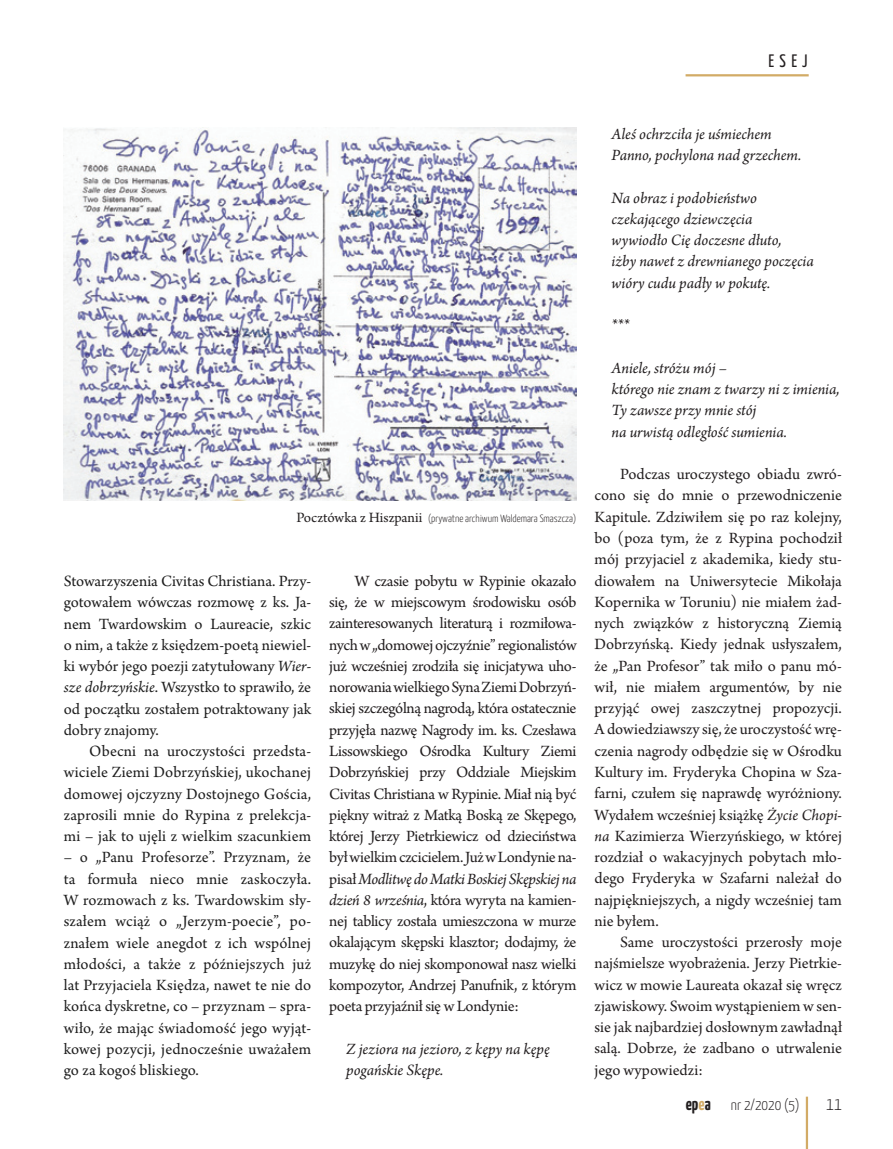
<style>
.page{position:relative;width:893px;height:1149px;background:#fff}
.page>*{position:absolute;margin:0;border:0;box-sizing:border-box;transform-origin:0 0}
.t1{font:18px "Yanone Kaffeesatz";color:#231f20}
.t2{font:300 18px "Yanone Kaffeesatz";color:#231f20}
.t3{font:16.5px/21.3px "Arno Pro";letter-spacing:-.005em;color:#231f20;text-align:justify}
.t4{font:16.5px/21.3px "Arno Pro";letter-spacing:.005em;color:#1e1e1e;text-align:justify}
.t5{font:italic 16.5px/21.3px "Arno Pro";letter-spacing:-.005em;color:#231f20}
.t6{font:300 15px "Yanone Kaffeesatz";color:#231f20}
.t7{font:300 10.5px "Yanone Kaffeesatz";color:#231f20}
.s1{font-family:"Arno Pro";font-weight:400;font-size:15px}
.s2{font-style:italic}
.s3{font-weight:700;font-size:18px}
.s4{font-weight:700;font-size:18px;color:#d2ab66}
</style>
<div class="page">
<hr style="left:806px;top:1096px;width:2px;height:52px;background:#d2ab66">
<hr style="left:686px;top:74px;width:123px;height:2px;background:#d2ab66">
<img style="left:64px;top:128px;width:512px;height:372px">
<p class="t1" style="left:768px;top:50px;width:41px">ESEJ</p>
<p class="t7" style="left:296px;top:512px;width:281px"><span class="s1">Pocztówka z Hiszpanii</span> (prywatne archiwum Waldemara Smaszcza)</p>
<p class="t4" style="left:64px;top:571px;width:249px">Stowarzyszenia Civitas Christiana. Przy&shy;gotowałem wówczas rozmowę z ks. Ja&shy;nem Twardowskim o Laureacie, szkic o nim, a także z księdzem-poetą niewiel&shy;ki wybór jego poezji zatytułowany <span class="s2">Wier&shy;sze dobrzyńskie</span>. Wszystko to sprawiło, że od początku zostałem potraktowany jak dobry znajomy.</p>
<p class="t4" style="left:64px;top:741px;width:249px;text-indent:26px">Obecni na uroczystości przedsta&shy;wiciele Ziemi Dobrzyńskiej, ukochanej domowej ojczyzny Dostojnego Gościa, zaprosili mnie do Rypina z prelekcja&shy;mi – jak to ujęli z wielkim szacunkiem</p>
<p class="t4" style="left:64px;top:847px;width:249px">– o „Panu Profesorze”. Przyznam, że ta formuła nieco mnie zaskoczyła.<br>W rozmowach z ks. Twardowskim sły&shy;szałem wciąż o „Jerzym-poecie”, po&shy;znałem wiele anegdot z ich wspólnej młodości, a także z późniejszych już lat Przyjaciela Księdza, nawet te nie do końca dyskretne, co – przyznam – spra&shy;wiło, że mając świadomość jego wyjąt&shy;kowej pozycji, jednocześnie uważałem go za kogoś bliskiego.</p>
<p class="t3" style="left:329px;top:571px;width:249px;text-indent:26px">W czasie pobytu w Rypinie okazało się, że w miejscowym środowisku osób zainteresowanych literaturą i rozmiłowa&shy;nych w „domowej ojczyźnie” regionalistów już wcześniej zrodziła się inicjatywa uho&shy;norowania wielkiego Syna Ziemi Dobrzyń&shy;skiej szczególną nagrodą, która ostatecznie przyjęła nazwę Nagrody im. ks. Czesława Lissowskiego Ośrodka Kultury Ziemi Dobrzyńskiej przy Oddziale Miejskim Civitas Christiana w Rypinie. Miał nią być piękny witraż z Matką Boską ze Skępego, której Jerzy Pietrkiewicz od dzieciństwa był wielkim czcicielem. Już w Londynie na&shy;pisał <span class="s2">Modlitwę do Matki Boskiej Skępskiej na dzień 8 września</span>, która wyryta na kamien&shy;nej tablicy została umieszczona w murze okalającym skępski klasztor; dodajmy, że muzykę do niej skomponował nasz wielki kompozytor, Andrzej Panufnik, z którym poeta przyjaźnił się w Londynie:</p>
<p class="t5" style="left:346px;top:1038px;width:205px">Z jeziora na jezioro, z kępy na kępę pogańskie Skępe.</p>
<p class="t5" style="left:612px;top:124px;width:191px">Aleś ochrzciła je uśmiechem<br>Panno, pochylona nad grzechem.</p>
<p class="t5" style="left:612px;top:188px;width:204px">Na obraz i podobieństwo czekającego dziewczęcia<br>wywiodło Cię doczesne dłuto,<br>iżby nawet z drewnianego poczęcia wióry cudu padły w pokutę.</p>
<p class="t5" style="left:612px;top:315px;width:19px">***</p>
<p class="t5" style="left:612px;top:358px;width:229px">Aniele, stróżu mój –<br>którego nie znam z twarzy ni z imienia,<br>Ty zawsze przy mnie stój<br>na urwistą odległość sumienia.</p>
<p class="t3" style="left:595px;top:464px;width:249px;text-indent:26px">Podczas uroczystego obiadu zwró&shy;cono się do mnie o przewodniczenie Kapitule. Zdziwiłem się po raz kolejny, bo (poza tym, że z Rypina pochodził mój przyjaciel z akademika, kiedy stu&shy;diowałem na Uniwersytecie Mikołaja Kopernika w Toruniu) nie miałem żad&shy;nych związków z historyczną Ziemią Dobrzyńską. Kiedy jednak usłyszałem, że „Pan Profesor” tak miło o panu mó&shy;wił, nie miałem argumentów, by nie przyjąć owej zaszczytnej propozycji.<br>A dowiedziawszy się, że uroczystość wrę&shy;czenia nagrody odbędzie się w Ośrodku Kultury im. Fryderyka Chopina w Sza&shy;farni, czułem się naprawdę wyróżniony.<br>Wydałem wcześniej książkę <span class="s2">Życie Chopi&shy;na</span> Kazimierza Wierzyńskiego, w której rozdział o wakacyjnych pobytach mło&shy;dego Fryderyka w Szafarni należał do najpiękniejszych, a nigdy wcześniej tam nie byłem.</p>
<p class="t3" style="left:595px;top:932px;width:249px;text-indent:26px">Same uroczystości przerosły moje najśmielsze wyobrażenia. Jerzy Pietrkie&shy;wicz w mowie Laureata okazał się wręcz zjawiskowy. Swoim wystąpieniem w sen&shy;sie jak najbardziej dosłownym zawładnął salą. Dobrze, że zadbano o utrwalenie jego wypowiedzi:</p>
<p class="t6" style="left:686px;top:1095px;width:115px"><span class="s3">ep</span><span class="s4">e</span><span class="s3">a</span> nr 2/2020 (5)</p>
<p class="t2" style="left:826px;top:1092px;width:17px">11</p>
</div>
